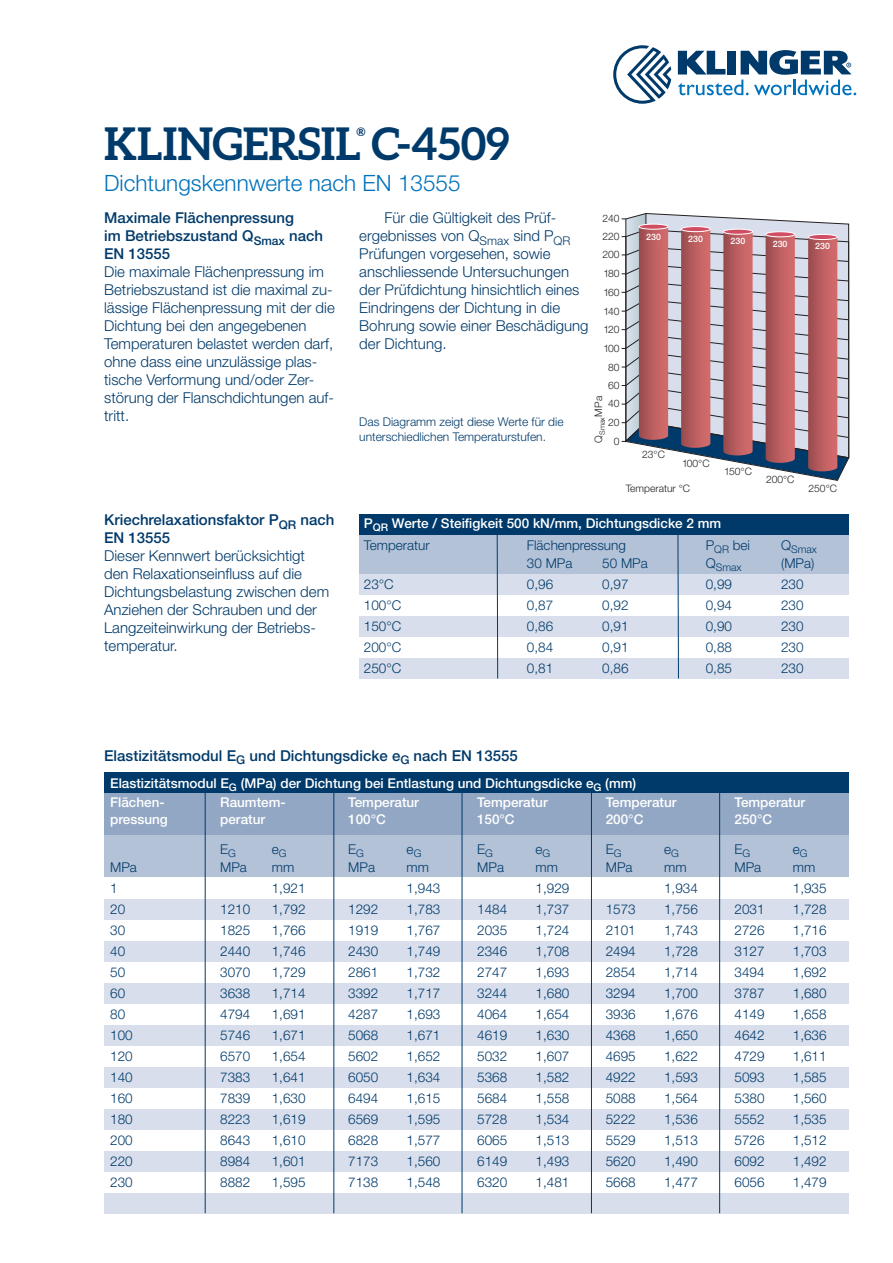
<style>
.page{position:relative;width:893px;height:1263px;background:#fff}
.page>*{position:absolute;margin:0;border:0;box-sizing:border-box;transform-origin:0 0}
.t1{font:700 45px "Aleo";color:#003a6a}
.t2{font:300 22.5px "Helvetica Neue LT Pro";color:#0072bc}
.t3{font:300 15px/18px "Helvetica Neue LT Pro";color:#003a6a}
.t4{font:500 15px/18px "Helvetica Neue LT Pro";color:#003a6a}
.t5{font:300 13.5px/21px "Helvetica Neue LT Pro";color:#003a6a}
.t6{font:500 13.5px/16.5px "Helvetica Neue LT Pro";color:#fff}
.t7{font:300 12px/15px "Helvetica Neue LT Pro";color:#003a6a}
.t8{font:700 11.7px "Aleo";color:#003a6a}
.t9{font:300 10.5px "Helvetica Neue LT Pro";color:#003a6a}
.t10{font:300 10.35px "Helvetica Neue LT Pro";color:#231f20}
.t11{font:500 8.85px "Helvetica Neue LT Pro";color:#fff}
</style>
<div class="page">
<svg style="left:613px;top:45px;width:58px;height:59px"></svg>
<svg style="left:678px;top:50px;width:178px;height:45px"></svg>
<div style="left:359px;top:573px;width:489px;height:21px;background:#d8deeb"></div>
<div style="left:359px;top:535px;width:489px;height:38px;background:#b3c2d7"></div>
<div style="left:359px;top:514px;width:489px;height:21px;background:#003a6a"></div>
<div style="left:359px;top:616px;width:489px;height:20px;background:#d8deeb"></div>
<div style="left:359px;top:658px;width:489px;height:20px;background:#d8deeb"></div>
<svg style="left:497px;top:535px;width:1px;height:144px"></svg>
<svg style="left:678px;top:535px;width:1px;height:144px"></svg>
<div style="left:104px;top:855px;width:744px;height:22px;background:#b3c2d7"></div>
<div style="left:104px;top:834px;width:744px;height:22px;background:#b3c2d7"></div>
<div style="left:104px;top:813px;width:744px;height:22px;background:#92a7c4"></div>
<div style="left:104px;top:793px;width:744px;height:21px;background:#92a7c4"></div>
<div style="left:104px;top:773px;width:744px;height:20px;background:#003a6a"></div>
<div style="left:104px;top:899px;width:744px;height:20px;background:#d8deeb"></div>
<div style="left:104px;top:941px;width:744px;height:20px;background:#d8deeb"></div>
<div style="left:104px;top:983px;width:744px;height:20px;background:#d8deeb"></div>
<div style="left:104px;top:1025px;width:744px;height:20px;background:#d8deeb"></div>
<div style="left:104px;top:1067px;width:744px;height:20px;background:#d8deeb"></div>
<div style="left:104px;top:1109px;width:744px;height:20px;background:#d8deeb"></div>
<div style="left:104px;top:1151px;width:744px;height:20px;background:#d8deeb"></div>
<div style="left:104px;top:1193px;width:744px;height:20px;background:#d8deeb"></div>
<hr style="left:205px;top:791px;width:1px;height:422px;background:#003a6a">
<hr style="left:334px;top:791px;width:1px;height:422px;background:#003a6a">
<hr style="left:462px;top:791px;width:1px;height:422px;background:#003a6a">
<hr style="left:591px;top:791px;width:1px;height:422px;background:#003a6a">
<hr style="left:719px;top:791px;width:1px;height:422px;background:#003a6a">
<svg style="left:622px;top:213px;width:227px;height:268px;background:#bc8f95"></svg>
<div style="left:808px;top:234px;width:29px;height:6px;background:#d04d63;border-radius:50%"></div>
<div style="left:808px;top:234px;width:29px;height:6px;border:1px solid #fff;border-radius:50%"></div>
<h1 class="t1" style="left:104px;top:118px;width:407px">KLINGERSIL C-4509</h1>
<p class="t8" style="left:357px;top:125px;width:11px">®</p>
<h2 class="t2" style="left:104px;top:175px;width:358px">Dichtungskennwerte nach EN 13555</h2>
<p class="t4" style="left:104px;top:210px;width:220px">Maximale Flächenpressung<br>im Betriebszustand Q<sub>Smax</sub> nach<br>EN 13555</p>
<p class="t3" style="left:104px;top:264px;width:232px">Die maximale Flächenpressung im<br>Betriebszustand ist die maximal zu&shy;lässige Flächenpressung mit der die<br>Dichtung bei den angegebenen<br>Temperaturen belastet werden darf, ohne dass eine unzulässige plas&shy;tische Verformung und/oder Zer&shy;störung der Flanschdichtungen auf&shy;tritt.</p>
<p class="t3" style="left:359px;top:210px;width:231px;text-indent:25px">Für die Gültigkeit des Prüf&shy;ergebnisses von Q<sub>Smax</sub> sind P<sub>QR<br></sub>Prüfungen vorgesehen, sowie anschliessende Untersuchungen der Prüfdichtung hinsichtlich eines<br>Eindringens der Dichtung in die<br>Bohrung sowie einer Beschädigung der Dichtung.</p>
<p class="t10" style="left:602px;top:215px;width:19px">240</p>
<p class="t10" style="left:602px;top:233px;width:19px">220</p>
<p class="t10" style="left:602px;top:251px;width:19px">200</p>
<p class="t10" style="left:603px;top:270px;width:18px">180</p>
<p class="t10" style="left:603px;top:288px;width:18px">160</p>
<p class="t10" style="left:603px;top:307px;width:18px">140</p>
<p class="t10" style="left:603px;top:326px;width:18px">120</p>
<p class="t10" style="left:603px;top:344px;width:18px">100</p>
<p class="t10" style="left:608px;top:363px;width:13px">80</p>
<p class="t10" style="left:608px;top:381px;width:13px">60</p>
<p class="t7" style="left:359px;top:415px;width:206px">Das Diagramm zeigt diese Werte für die unterschiedlichen Temperaturstufen.</p>
<p class="t10" style="left:595px;top:443px;width:48px;rotate:-90deg">Q<sub>Sma</sub> M<sub>x</sub> Pa</p>
<p class="t10" style="left:608px;top:400px;width:13px">40</p>
<p class="t10" style="left:608px;top:419px;width:13px">20</p>
<p class="t10" style="left:614px;top:437px;width:7px">0</p>
<p class="t11" style="left:646px;top:233px;width:16px">230</p>
<p class="t11" style="left:688px;top:235px;width:16px">230</p>
<p class="t11" style="left:730px;top:238px;width:16px">230</p>
<p class="t11" style="left:773px;top:240px;width:16px">230</p>
<p class="t11" style="left:815px;top:243px;width:16px">230</p>
<p class="t4" style="left:104px;top:512px;width:232px">Kriechrelaxationsfaktor P<sub>QR</sub> nach<br>EN 13555</p>
<p class="t3" style="left:104px;top:548px;width:227px">Dieser Kennwert berücksichtigt den Relaxationseinfluss auf die<br>Dichtungsbelastung zwischen dem<br>Anziehen der Schrauben und der<br>Langzeiteinwirkung der Betriebs&shy;temperatur.</p>
<p class="t10" style="left:642px;top:451px;width:24px">23°C</p>
<p class="t10" style="left:682px;top:459px;width:29px">100°C</p>
<p class="t10" style="left:626px;top:484px;width:66px">Temperatur °C</p>
<p class="t10" style="left:724px;top:468px;width:29px">150°C</p>
<p class="t6" style="left:364px;top:516px;width:359px">P<sub>QR</sub> Werte / Steifigkeit 500 kN/mm, Dichtungsdicke 2 mm</p>
<p class="t5" style="left:527px;top:553px;width:47px">30 MPa<br>0,96<br>0,87<br>0,86<br>0,84<br>0,81</p>
<p class="t5" style="left:602px;top:553px;width:47px">50 MPa<br>0,97<br>0,92<br>0,91<br>0,91<br>0,86</p>
<p class="t5" style="left:364px;top:535px;width:67px">Temperatur</p>
<p class="t5" style="left:364px;top:574px;width:39px">23°C<br>100°C<br>150°C<br>200°C<br>250°C</p>
<p class="t5" style="left:706px;top:535px;width:46px">P<sub>QR</sub> bei</p>
<p class="t9" style="left:706px;top:563px;width:37px"><sup>Q</sup>Smax</p>
<p class="t5" style="left:706px;top:574px;width:28px;text-align:justify">0,99<br>0,94<br>0,90<br>0,88<br>0,85</p>
<p class="t5" style="left:527px;top:535px;width:101px">Flächenpressung</p>
<p class="t10" style="left:766px;top:475px;width:30px">200°C</p>
<p class="t10" style="left:808px;top:484px;width:30px">250°C</p>
<p class="t9" style="left:781px;top:545px;width:37px"><sup>Q</sup>Smax</p>
<p class="t5" style="left:781px;top:553px;width:35px">(MPa)<br>230<br>230<br>230<br>230<br>230</p>
<p class="t4" style="left:104px;top:747px;width:415px">Elastizitätsmodul E<sub>G</sub> und Dichtungsdicke e<sub>G</sub> nach EN 13555</p>
<p class="t6" style="left:220px;top:774px;width:418px;line-height:19.6px;text-indent:-110px">Elastizitätsmodul E<sub>G</sub> (MPa) der Dichtung bei Entlastung und Dichtungsdicke e<sub>G</sub> (mm)<br>Raumtem-</p>
<p class="t6" style="left:220px;top:812px;width:47px">peratur</p>
<p class="t6" style="left:110px;top:796px;width:59px">Flächen&shy;pressung</p>
<p class="t6" style="left:348px;top:796px;width:72px">Temperatur<br>100°C</p>
<p class="t6" style="left:477px;top:796px;width:72px">Temperatur<br>150°C</p>
<p class="t6" style="left:606px;top:796px;width:72px">Temperatur<br>200°C</p>
<p class="t6" style="left:734px;top:796px;width:72px">Temperatur<br>250°C</p>
<p class="t5" style="left:110px;top:857px;width:28px">MPa<br>1<br>20<br>30<br>40<br>50<br>60<br>80<br>100<br>120<br>140<br>160<br>180<br>200<br>220<br>230</p>
<p class="t5" style="left:220px;top:841px;width:28px;line-height:18px">E<sub>G<br></sub>MPa</p>
<p class="t5" style="left:220px;top:899px;width:32px;text-align:justify">1210<br>1825<br>2440<br>3070<br>3638<br>4794<br>5746<br>6570<br>7383<br>7839<br>8223<br>8643<br>8984<br>8882</p>
<p class="t5" style="left:272px;top:841px;width:24px;line-height:18px">e<sub>G </sub>mm</p>
<p class="t5" style="left:272px;top:878px;width:35px;text-align:justify">1,921<br>1,792<br>1,766<br>1,746<br>1,729<br>1,714<br>1,691<br>1,671<br>1,654<br>1,641<br>1,630<br>1,619<br>1,610<br>1,601<br>1,595</p>
<p class="t5" style="left:348px;top:841px;width:28px;line-height:18px">E<sub>G<br></sub>MPa</p>
<p class="t5" style="left:348px;top:899px;width:32px;text-align:justify">1292<br>1919<br>2430<br>2861<br>3392<br>4287<br>5068<br>5602<br>6050<br>6494<br>6569<br>6828<br>7173<br>7138</p>
<p class="t5" style="left:407px;top:841px;width:24px;line-height:18px">e<sub>G </sub>mm</p>
<p class="t5" style="left:407px;top:878px;width:35px;text-align:justify">1,943<br>1,783<br>1,767<br>1,749<br>1,732<br>1,717<br>1,693<br>1,671<br>1,652<br>1,634<br>1,615<br>1,595<br>1,577<br>1,560<br>1,548</p>
<p class="t5" style="left:477px;top:841px;width:28px;line-height:18px">E<sub>G<br></sub>MPa</p>
<p class="t5" style="left:477px;top:899px;width:32px;text-align:justify">1484<br>2035<br>2346<br>2747<br>3244<br>4064<br>4619<br>5032<br>5368<br>5684<br>5728<br>6065<br>6149<br>6320</p>
<p class="t5" style="left:536px;top:841px;width:24px;line-height:18px">e<sub>G </sub>mm</p>
<p class="t5" style="left:536px;top:878px;width:35px;text-align:justify">1,929<br>1,737<br>1,724<br>1,708<br>1,693<br>1,680<br>1,654<br>1,630<br>1,607<br>1,582<br>1,558<br>1,534<br>1,513<br>1,493<br>1,481</p>
<p class="t5" style="left:606px;top:841px;width:28px;line-height:18px">E<sub>G<br></sub>MPa</p>
<p class="t5" style="left:606px;top:899px;width:32px;text-align:justify">1573<br>2101<br>2494<br>2854<br>3294<br>3936<br>4368<br>4695<br>4922<br>5088<br>5222<br>5529<br>5620<br>5668</p>
<p class="t5" style="left:664px;top:841px;width:24px;line-height:18px">e<sub>G </sub>mm</p>
<p class="t5" style="left:664px;top:878px;width:35px;text-align:justify">1,934<br>1,756<br>1,743<br>1,728<br>1,714<br>1,700<br>1,676<br>1,650<br>1,622<br>1,593<br>1,564<br>1,536<br>1,513<br>1,490<br>1,477</p>
<p class="t5" style="left:734px;top:841px;width:28px;line-height:18px">E<sub>G<br></sub>MPa</p>
<p class="t5" style="left:734px;top:899px;width:32px;text-align:justify">2031<br>2726<br>3127<br>3494<br>3787<br>4149<br>4642<br>4729<br>5093<br>5380<br>5552<br>5726<br>6092<br>6056</p>
<p class="t5" style="left:793px;top:841px;width:24px;line-height:18px">e<sub>G </sub>mm</p>
<p class="t5" style="left:793px;top:878px;width:35px;text-align:justify">1,935<br>1,728<br>1,716<br>1,703<br>1,692<br>1,680<br>1,658<br>1,636<br>1,611<br>1,585<br>1,560<br>1,535<br>1,512<br>1,492<br>1,479</p>
</div>
